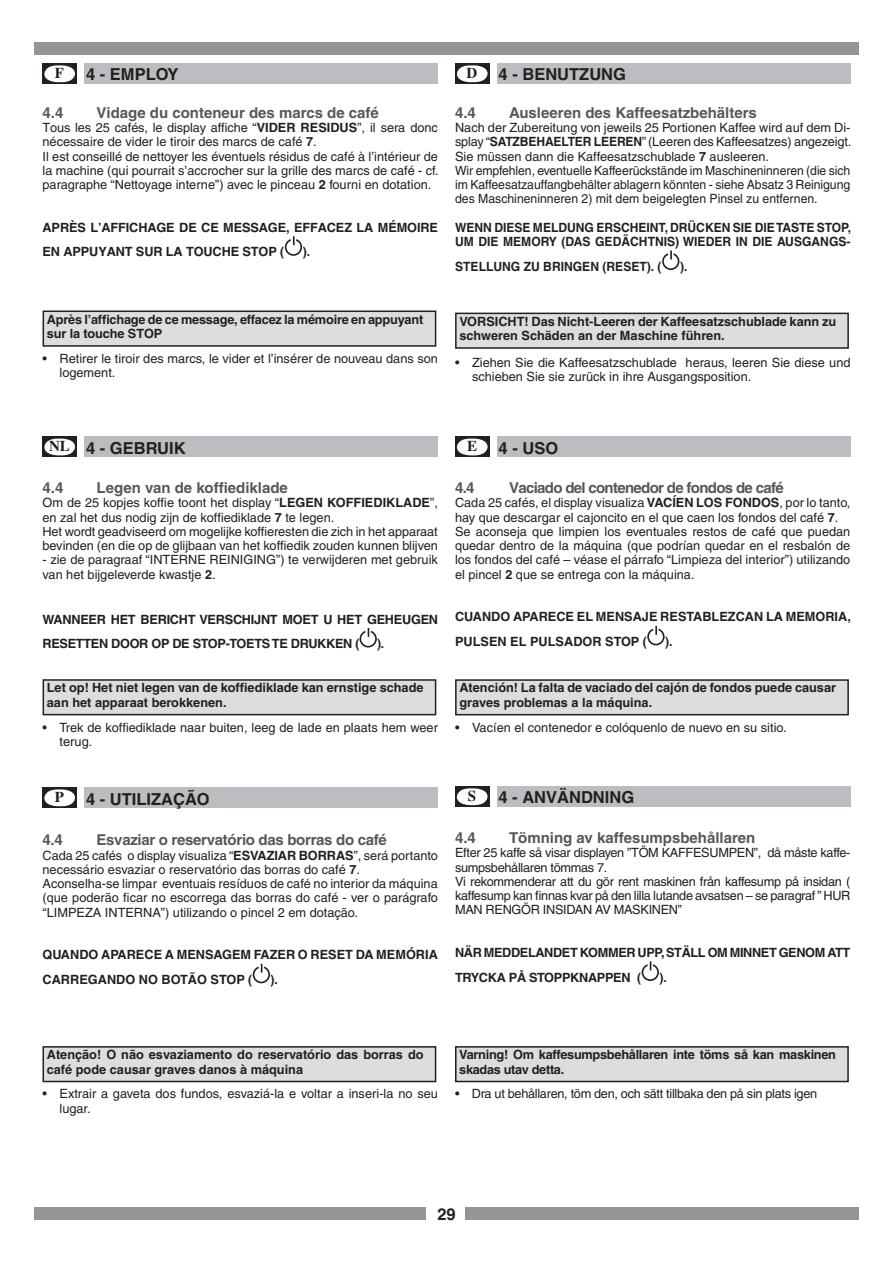
<style>
.page{position:relative;width:893px;height:1263px;background:#fff}
.page>*{position:absolute;margin:0;border:0;box-sizing:border-box;transform-origin:0 0}
.t1{font:700 16.5px "Helvetica";color:#231f20}
.t2{font:700 15px "Helvetica";color:#57585a}
.t3{font:700 15px "Helvetica";letter-spacing:-.02em;color:#57585a}
.t4{font:700 15px "Helvetica";letter-spacing:-.045em;color:#57585a}
.t5{font:700 15px "Times";color:#231f20}
.t6{font:12.75px/14.2px "Helvetica";color:#231f20}
.t7{font:700 12.75px/14.2px "Helvetica";color:#231f20}
.t8{font:12.75px/14.2px "Helvetica";letter-spacing:-.025em;color:#231f20}
.t9{font:700 12.75px/24.5px "Helvetica";letter-spacing:-.02em;color:#231f20}
.t10{font:700 12.75px/14.2px "Helvetica";color:#231f20;scale:.95 1}
.t11{font:700 12.75px/24.5px "Helvetica";letter-spacing:-.03em;color:#231f20}
.t12{font:700 12.75px "Helvetica";color:#231f20;scale:.94 1}
.s1{font-weight:700}
</style>
<div class="page">
<div style="left:34px;top:42px;width:825px;height:13px;background:#939598"></div>
<div style="left:466px;top:1207px;width:393px;height:13px;background:#939598"></div>
<div style="left:34px;top:1207px;width:391px;height:13px;background:#939598"></div>
<div style="left:84px;top:64px;width:354px;height:20px;background:#bcbdc0"></div>
<svg style="left:43px;top:64px;width:34px;height:20px"></svg>
<svg style="left:44px;top:65px;width:31px;height:17px"></svg>
<div style="left:497px;top:64px;width:353px;height:20px;background:#bcbdc0"></div>
<svg style="left:455px;top:64px;width:34px;height:20px"></svg>
<svg style="left:457px;top:65px;width:31px;height:17px"></svg>
<svg style="left:284px;top:236px;width:19px;height:20px"></svg>
<div style="left:43px;top:311px;width:393px;height:35px;background:#dcdddf"></div>
<div style="left:43px;top:310px;width:393px;height:37px;border:2px solid #231f20"></div>
<svg style="left:662px;top:250px;width:18px;height:20px"></svg>
<div style="left:456px;top:313px;width:392px;height:35px;background:#dcdddf"></div>
<div style="left:455px;top:313px;width:394px;height:36px;border:2px solid #231f20"></div>
<div style="left:84px;top:437px;width:354px;height:20px;background:#bcbdc0"></div>
<svg style="left:43px;top:437px;width:34px;height:20px"></svg>
<svg style="left:44px;top:439px;width:31px;height:16px"></svg>
<div style="left:497px;top:437px;width:353px;height:20px;background:#bcbdc0"></div>
<svg style="left:455px;top:437px;width:34px;height:20px"></svg>
<svg style="left:457px;top:439px;width:31px;height:16px"></svg>
<svg style="left:359px;top:628px;width:18px;height:20px"></svg>
<div style="left:43px;top:680px;width:393px;height:35px;background:#dcdddf"></div>
<div style="left:43px;top:679px;width:393px;height:36px;border:2px solid #231f20"></div>
<svg style="left:647px;top:625px;width:18px;height:21px"></svg>
<div style="left:456px;top:680px;width:392px;height:35px;background:#dcdddf"></div>
<div style="left:455px;top:679px;width:394px;height:36px;border:2px solid #231f20"></div>
<div style="left:84px;top:788px;width:354px;height:20px;background:#bcbdc0"></div>
<svg style="left:43px;top:788px;width:34px;height:20px"></svg>
<svg style="left:44px;top:789px;width:31px;height:17px"></svg>
<svg style="left:252px;top:963px;width:18px;height:21px"></svg>
<div style="left:43px;top:1047px;width:393px;height:34px;background:#dcdddf"></div>
<div style="left:43px;top:1046px;width:393px;height:36px;border:2px solid #231f20"></div>
<svg style="left:641px;top:961px;width:18px;height:20px"></svg>
<div style="left:456px;top:1047px;width:392px;height:34px;background:#dcdddf"></div>
<div style="left:455px;top:1046px;width:394px;height:36px;border:2px solid #231f20"></div>
<div style="left:497px;top:787px;width:353px;height:20px;background:#bcbdc0"></div>
<svg style="left:455px;top:787px;width:34px;height:20px"></svg>
<svg style="left:457px;top:788px;width:30px;height:17px"></svg>
<p class="t5" style="left:55px;top:64px;width:11px">F</p>
<p class="t1" style="left:86px;top:65px;width:94px">4 - EMPLOY</p>
<p class="t5" style="left:467px;top:64px;width:12px">D</p>
<p class="t1" style="left:499px;top:65px;width:129px">4 - BENUTZUNG</p>
<p class="t2" style="left:43px;top:103px;width:22px">4.4</p>
<p class="t2" style="left:97px;top:103px;width:284px">Vidage du conteneur des marcs de café</p>
<p class="t6" style="left:43px;top:120px;width:398px">Tous les 25 cafés, le display affiche “<span class="s1">VIDER RESIDUS</span>”, il sera donc nécessaire de vider le tiroir des marcs de café <span class="s1">7</span>.<br>Il est conseillé de nettoyer les éventuels résidus de café à l’intérieur de la machine (qui pourrait s’accrocher sur la grille des marcs de café - cf. paragraphe “Nettoyage interne”) avec le pinceau <span class="s1">2</span> fourni en dotation.</p>
<p class="t7" style="left:43px;top:215px;width:397px;line-height:24.5px">APRÈS L’AFFICHAGE DE CE MESSAGE, EFFACEZ LA MÉMOIRE<br>EN APPUYANT SUR LA TOUCHE STOP (</p>
<p class="t2" style="left:455px;top:103px;width:22px">4.4</p>
<p class="t2" style="left:509px;top:103px;width:249px">Ausleeren des Kaffeesatzbehälters</p>
<p class="t6" style="left:455px;top:120px;width:398px">Nach der Zubereitung von jeweils 25 Portionen Kaffee wird auf dem Di&shy;splay “<span class="s1">SATZBEHAELTER LEEREN</span>” (Leeren des Kaffeesatzes) angezeigt.<br>Sie müssen dann die Kaffeesatzschublade <span class="s1">7</span> ausleeren.<br>Wir empfehlen, eventuelle Kaffeerückstände im Maschineninneren (die sich im Kaffeesatzauffangbehälter ablagern könnten - siehe Absatz 3 Reinigung des Maschineninneren 2) mit dem beigelegten Pinsel zu entfernen.</p>
<p class="t10" style="left:455px;top:220px;width:418px">WENN DIESE MELDUNG ERSCHEINT, DRÜCKEN SIE DIE TASTE STOP,<br>UM DIE MEMORY (DAS GEDÄCHTNIS) WIEDER IN DIE AUSGANGS-</p>
<p class="t10" style="left:455px;top:259px;width:219px">STELLUNG ZU BRINGEN (RESET). (</p>
<p class="t12" style="left:680px;top:258px;width:9px">).</p>
<p class="t12" style="left:303px;top:244px;width:9px">).</p>
<p class="t7" style="left:47px;top:312px;width:378px">Après l’affichage de ce message, effacez la mémoire en appuyant sur la touche STOP</p>
<p class="t6" style="left:60px;top:351px;width:380px;text-indent:-17px">• Retirer le tiroir des marcs, le vider et l’insérer de nouveau dans son logement.</p>
<p class="t7" style="left:459px;top:314px;width:378px">VORSICHT! Das Nicht-Leeren der Kaffeesatzschublade kann zu schweren Schäden an der Maschine führen.</p>
<p class="t6" style="left:472px;top:355px;width:380px;text-indent:-17px">• Ziehen Sie die Kaffeesatzschublade heraus, leeren Sie diese und schieben Sie sie zurück in ihre Ausgangsposition.</p>
<p class="t1" style="left:49px;top:438px;width:138px"><sup>NL</sup> 4 - GEBRUIK</p>
<p class="t5" style="left:467px;top:437px;width:12px">E</p>
<p class="t1" style="left:499px;top:438px;width:61px">4 - USO</p>
<p class="t2" style="left:43px;top:479px;width:22px">4.4</p>
<p class="t2" style="left:97px;top:479px;width:193px">Legen van de koffiediklade</p>
<p class="t6" style="left:43px;top:496px;width:397px">Om de 25 kopjes koffie toont het display “<span class="s1">LEGEN KOFFIEDIKLADE</span>”, en zal het dus nodig zijn de koffiediklade <span class="s1">7</span> te legen.<br>Het wordt geadviseerd om mogelijke koffieresten die zich in het apparaat bevinden (en die op de glijbaan van het koffiedik zouden kunnen blijven</p>
<p class="t6" style="left:43px;top:553px;width:397px">- zie de paragraaf “INTERNE REINIGING”) te verwijderen met gebruik van het bijgeleverde kwastje <span class="s1">2</span>.</p>
<p class="t9" style="left:43px;top:607px;width:397px">WANNEER HET BERICHT VERSCHIJNT MOET U HET GEHEUGEN<br>RESETTEN DOOR OP DE STOP-TOETS TE DRUKKEN (</p>
<p class="t2" style="left:455px;top:479px;width:21px">4.4</p>
<p class="t4" style="left:509px;top:479px;width:276px">Vaciado del contenedor de fondos de café</p>
<p class="t6" style="left:455px;top:496px;width:397px">Cada 25 cafés, el display visualiza <span class="s1">VACÍEN LOS FONDOS</span>, por lo tanto, hay que descargar el cajoncito en el que caen los fondos del café <span class="s1">7</span>.<br>Se aconseja que limpien los eventuales restos de café que puedan quedar dentro de la máquina (que podrían quedar en el resbalón de los fondos del café – véase el párrafo “Limpieza del interior”) utilizando el pincel <span class="s1">2</span> que se entrega con la máquina.</p>
<p class="t7" style="left:455px;top:605px;width:397px;line-height:24.5px">CUANDO APARECE EL MENSAJE RESTABLEZCAN LA MEMORIA,<br>PULSEN EL PULSADOR STOP (</p>
<p class="t12" style="left:665px;top:634px;width:9px">).</p>
<p class="t12" style="left:377px;top:636px;width:9px">).</p>
<p class="t7" style="left:47px;top:680px;width:378px">Let op! Het niet legen van de koffiediklade kan ernstige schade aan het apparaat berokkenen.</p>
<p class="t7" style="left:459px;top:681px;width:378px">Atención! La falta de vaciado del cajón de fondos puede causar graves problemas a la máquina.</p>
<p class="t6" style="left:60px;top:720px;width:380px;text-indent:-17px">• Trek de koffiediklade naar buiten, leeg de lade en plaats hem weer terug.</p>
<p class="t6" style="left:455px;top:720px;width:333px">• Vacíen el contenedor e colóquenlo de nuevo en su sitio.</p>
<p class="t5" style="left:55px;top:788px;width:11px">P</p>
<p class="t1" style="left:86px;top:789px;width:125px">4 - UTILIZAÇÃO</p>
<p class="t2" style="left:43px;top:831px;width:22px">4.4</p>
<p class="t3" style="left:97px;top:831px;width:292px">Esvaziar o reservatório das borras do café</p>
<p class="t6" style="left:43px;top:848px;width:397px">Cada 25 cafés o display visualiza “<span class="s1">ESVAZIAR BORRAS</span>”, será portanto necessário esvaziar o reservatório das borras do café <span class="s1">7</span>.<br>Aconselha-se limpar eventuais resíduos de café no interior da máquina (que poderão ficar no escorrega das borras do café - ver o parágrafo “LIMPEZA INTERNA”) utilizando o pincel 2 em dotação.</p>
<p class="t7" style="left:43px;top:942px;width:397px;line-height:24.5px">QUANDO APARECE A MENSAGEM FAZER O RESET DA MEMÓRIA<br>CARREGANDO NO BOTÃO STOP (</p>
<p class="t12" style="left:271px;top:971px;width:9px">).</p>
<p class="t5" style="left:468px;top:786px;width:10px">S</p>
<p class="t1" style="left:498px;top:787px;width:137px">4 - ANVÄNDNING</p>
<p class="t2" style="left:455px;top:829px;width:22px">4.4</p>
<p class="t2" style="left:509px;top:829px;width:248px">Tömning av kaffesumpsbehållaren</p>
<p class="t8" style="left:455px;top:846px;width:397px">Efter 25 kaffe så visar displayen ”TÖM KAFFESUMPEN”, då måste kaffe&shy;sumpsbehållaren tömmas 7.<br>Vi rekommenderar att du gör rent maskinen från kaffesump på insidan ( kaffesump kan finnas kvar på den lilla lutande avsatsen – se paragraf ” HUR MAN RENGÖR INSIDAN AV MASKINEN”</p>
<p class="t11" style="left:455px;top:940px;width:397px">NÄR MEDDELANDET KOMMER UPP, STÄLL OM MINNET GENOM ATT<br>TRYCKA PÅ STOPPKNAPPEN (</p>
<p class="t12" style="left:660px;top:969px;width:9px">).</p>
<p class="t7" style="left:47px;top:1047px;width:378px">Atenção! O não esvaziamento do reservatório das borras do café pode causar graves danos à máquina</p>
<p class="t6" style="left:60px;top:1087px;width:380px;text-indent:-17px">• Extrair a gaveta dos fundos, esvaziá-la e voltar a inseri-la no seu lugar.</p>
<p class="t9" style="left:459px;top:1047px;width:378px;line-height:14.2px">Varning! Om kaffesumpsbehållaren inte töms så kan maskinen skadas utav detta.</p>
<p class="t8" style="left:455px;top:1087px;width:364px">• Dra ut behållaren, töm den, och sätt tillbaka den på sin plats igen</p>
<p class="t1" style="left:437px;top:1204px;width:20px">29</p>
</div>
